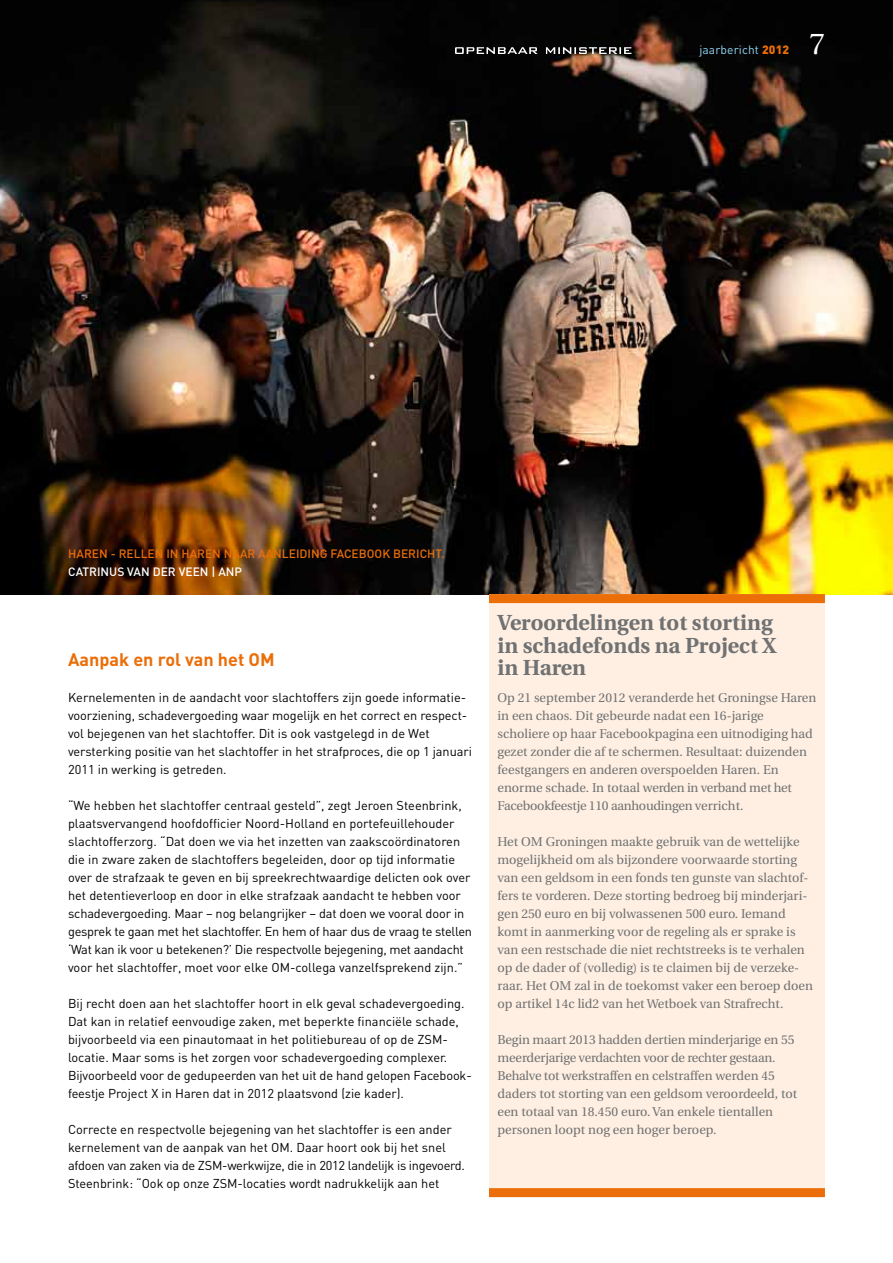
<style>
.page{position:relative;width:893px;height:1263px;background:#fff}
.page>*{position:absolute;margin:0;border:0;box-sizing:border-box;transform-origin:0 0}
.t1{font:30px "Utopia";color:#fff}
.t2{font:700 21.75px/22.5px "Utopia";color:#707172}
.t3{font:700 18px "DIN";color:#eb6e08}
.t4{font:12.75px/18px "DIN";color:#000}
.t5{font:12.75px/18px "Utopia";color:#707172}
.t6{font:500 12px "DIN";color:#eb6e08}
.t7{font:500 12px "DIN";color:#fff}
.t8{font:12px "DIN";letter-spacing:.01em;color:#94d5f2}
.s1{font-weight:900;color:#eb6e08}
</style>
<div class="page">
<img style="left:0;top:0;width:893px;height:594px">
<div style="left:489px;top:594px;width:336px;height:594px;background:#feefe2"></div>
<div style="left:489px;top:594px;width:336px;height:9px;background:#eb6e08"></div>
<div style="left:489px;top:1188px;width:336px;height:9px;background:#eb6e08"></div>
<svg style="left:455px;top:47px;width:176px;height:7px"></svg>
<p class="t8" style="left:699px;top:42px;width:91px">jaarbericht <span class="s1">2012</span></p>
<h1 class="t1" style="left:809px;top:27px;width:17px">7</h1>
<p class="t6" style="left:68px;top:546px;width:165px">HAREN - RELLEN IN HAREN NAA</p>
<p class="t6" style="left:248px;top:546px;width:20px">R AAN</p>
<p class="t6" style="left:282px;top:546px;width:164px">LEIDING FACEBOOK BERICHT.</p>
<p class="t7" style="left:68px;top:564px;width:93px">CATRI NUS VAN DER</p>
<p class="t7" style="left:179px;top:564px;width:65px">VEEN | ANP</p>
<h3 class="t3" style="left:68px;top:648px;width:208px">Aanpak en rol van het OM</h3>
<p class="t4" style="left:68px;top:688px;width:405px">Kernelementen in de aandacht voor slachtoffers zijn goede informatie&shy;voorziening, schadevergoeding waar mogelijk en het correct en respect&shy;vol bejegenen van het slachtoffer. Dit is ook vastgelegd in de Wet versterking positie van het slachtoffer in het strafproces, die op 1 januari 2011 in werking is getreden.</p>
<p class="t4" style="left:68px;top:796px;width:405px">“We hebben het slachtoffer centraal gesteld”, zegt Jeroen Steenbrink, plaatsvervangend hoofdofficier Noord-Holland en portefeuillehouder slachtofferzorg. “Dat doen we via het inzetten van zaakscoördinatoren die in zware zaken de slachtoffers begeleiden, door op tijd informatie over de strafzaak te geven en bij spreekrechtwaardige delicten ook over het detentieverloop en door in elke strafzaak aandacht te hebben voor schadevergoeding. Maar – nog belangrijker – dat doen we vooral door in gesprek te gaan met het slachtoffer. En hem of haar dus de vraag te stellen ‘Wat kan ik voor u betekenen?’ Die respectvolle bejegening, met aandacht voor het slachtoffer, moet voor elke OM-collega vanzelfsprekend zijn.”</p>
<p class="t4" style="left:68px;top:994px;width:403px">Bij recht doen aan het slachtoffer hoort in elk geval schadevergoeding.<br>Dat kan in relatief eenvoudige zaken, met beperkte financiële schade, bijvoorbeeld via een pinautomaat in het politiebureau of op de ZSM&shy;locatie. Maar soms is het zorgen voor schadevergoeding complexer.<br>Bijvoorbeeld voor de gedupeerden van het uit de hand gelopen Facebook&shy;feestje Project X in Haren dat in 2012 plaatsvond (zie kader).</p>
<p class="t4" style="left:68px;top:1120px;width:398px">Correcte en respectvolle bejegening van het slachtoffer is een ander kernelement van de aanpak van het OM. Daar hoort ook bij het snel afdoen van zaken via de ZSM-werkwijze, die in 2012 landelijk is ingevoerd.<br>Steenbrink: “Ook op onze ZSM-locaties wordt nadrukkelijk aan het</p>
<h2 class="t2" style="left:497px;top:612px;width:280px">Veroordelingen tot storting in schadefonds na Project X in Haren</h2>
<p class="t5" style="left:497px;top:689px;width:320px">Op 21 september 2012 veranderde het Groningse Haren in een chaos. Dit gebeurde nadat een 16-jarige scholiere op haar Facebookpagina een uitnodiging had gezet zonder die af te schermen. Resultaat: duizenden feestgangers en anderen overspoelden Haren. En enorme schade. In totaal werden in verband met het Facebookfeestje 110 aanhoudingen verricht.</p>
<p class="t5" style="left:497px;top:833px;width:317px">Het OM Groningen maakte gebruik van de wettelijke mogelijkheid om als bijzondere voorwaarde storting van een geldsom in een fonds ten gunste van slachtof&shy;fers te vorderen. Deze storting bedroeg bij minderjari&shy;gen 250 euro en bij volwassenen 500 euro. Iemand komt in aanmerking voor de regeling als er sprake is van een restschade die niet rechtstreeks is te verhalen op de dader of (volledig) is te claimen bij de verzeke&shy;raar. Het OM zal in de toekomst vaker een beroep doen op artikel 14c lid2 van het Wetboek van Strafrecht.</p>
<p class="t5" style="left:497px;top:1031px;width:301px">Begin maart 2013 hadden dertien minderjarige en 55 meerderjarige verdachten voor de rechter gestaan.<br>Behalve tot werkstraffen en celstraffen werden 45 daders tot storting van een geldsom veroordeeld, tot een totaal van 18.450 euro. Van enkele tientallen personen loopt nog een hoger beroep.</p>
</div>
